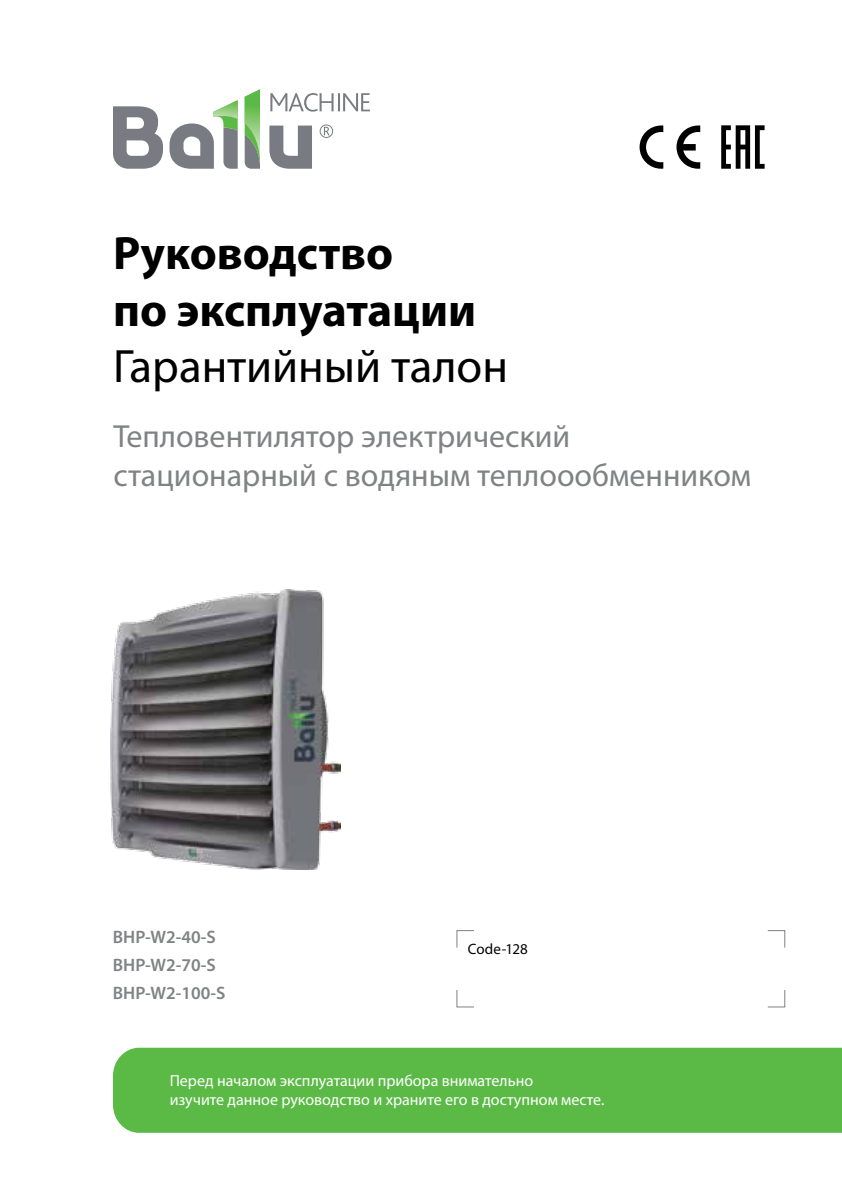
<style>
.page{position:relative;width:842px;height:1191px;background:#fff}
.page>*{position:absolute;margin:0;border:0;box-sizing:border-box;transform-origin:0 0}
.t1{font:700 47px/56.4px "Myriad Pro";color:#000}
.t2{font:47px "Myriad Pro";color:#000}
.t3{font:32px/38.4px "Myriad Pro";color:#808284}
.t4{font:600 18px/28px "Myriad Pro";color:#808284}
.t5{font:16px/19.2px "Myriad Pro";color:#fff}
.t6{font:15px "Myriad Pro";color:#000}
</style>
<div class="page">
<img style="left:111px;top:589px;width:229px;height:280px">
<div style="left:113px;top:1047px;width:729px;height:85px;background:#5bba46"></div>
<svg style="left:113px;top:89px;width:257px;height:80px"></svg>
<svg style="left:639px;top:125px;width:24px;height:44px"></svg>
<svg style="left:676px;top:125px;width:24px;height:44px"></svg>
<svg style="left:721px;top:125px;width:44px;height:44px"></svg>
<svg style="left:456px;top:930px;width:18px;height:18px"></svg>
<svg style="left:456px;top:990px;width:18px;height:18px"></svg>
<svg style="left:767px;top:990px;width:19px;height:18px"></svg>
<svg style="left:767px;top:930px;width:19px;height:18px"></svg>
<h1 class="t1" style="left:113px;top:224px;width:365px">Руководство<br>по эксплуатации</h1>
<h1 class="t2" style="left:113px;top:337px;width:397px">Гарантийный талон</h1>
<h2 class="t3" style="left:113px;top:416px;width:639px">Тепловентилятор электрический стационарный с водяным теплоообменником</h2>
<p class="t4" style="left:113px;top:922px;width:114px">BHP-W2-40-S<br>BHP-W2-70-S<br>BHP-W2-100-S</p>
<p class="t6" style="left:468px;top:939px;width:62px">Code-128</p>
<p class="t5" style="left:170px;top:1070px;width:436px">Перед началом эксплуатации прибора внимательно<br>изучите данное руководство и храните его в доступном месте.</p>
</div>
